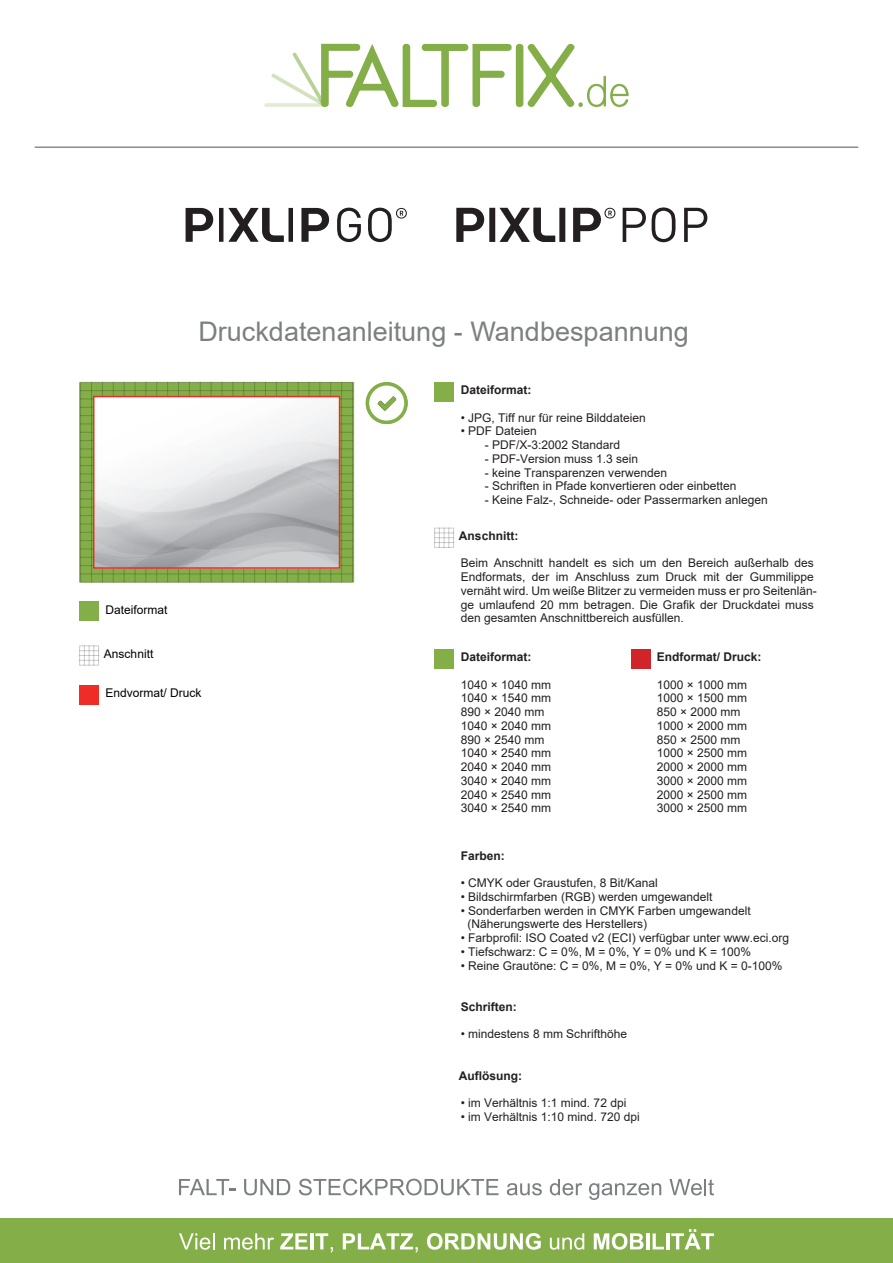
<style>
.page{position:relative;width:893px;height:1263px;background:#fff}
.page>*{position:absolute;margin:0;border:0;box-sizing:border-box;transform-origin:0 0}
.t1{font:27px "Arial";color:#7c7f80}
.t2{font:12px/13.8px "Arial";color:#231f20}
.t3{font:700 12px "Arial";color:#231f20}
.t4{font:12px "Arial";color:#000003}
</style>
<div class="page">
<div style="left:516px;top:44px;width:7px;height:63px;background:#84af48;border:3px solid #84af48;border-radius:2px"></div>
<hr style="left:264px;top:103px;width:62px;height:4px;background:#84af48;border-radius:2px;opacity:.24">
<svg style="left:271px;top:44px;width:241px;height:63px"></svg>
<svg style="left:527px;top:44px;width:102px;height:63px"></svg>
<hr style="left:35px;top:146px;width:822px;height:2px;background:#8a8d8e">
<div style="left:0;top:1219px;width:893px;height:44px;background:#84af48"></div>
<svg style="left:179px;top:1233px;width:36px;height:17px"></svg>
<svg style="left:224px;top:1233px;width:50px;height:17px"></svg>
<svg style="left:280px;top:1233px;width:28px;height:16px"></svg>
<hr style="left:310px;top:1233px;width:3px;height:16px;background:#fff">
<svg style="left:315px;top:1233px;width:18px;height:19px"></svg>
<svg style="left:343px;top:1233px;width:75px;height:19px"></svg>
<svg style="left:427px;top:1233px;width:114px;height:17px"></svg>
<svg style="left:550px;top:1233px;width:34px;height:17px"></svg>
<svg style="left:594px;top:1233px;width:49px;height:17px"></svg>
<hr style="left:646px;top:1233px;width:3px;height:16px;background:#fff">
<svg style="left:653px;top:1233px;width:11px;height:16px"></svg>
<hr style="left:666px;top:1233px;width:3px;height:16px;background:#fff">
<svg style="left:671px;top:1229px;width:43px;height:20px"></svg>
<svg style="left:179px;top:1179px;width:56px;height:16px"></svg>
<svg style="left:244px;top:1179px;width:46px;height:16px"></svg>
<svg style="left:299px;top:1179px;width:199px;height:16px"></svg>
<svg style="left:507px;top:1183px;width:35px;height:12px"></svg>
<svg style="left:550px;top:1179px;width:32px;height:16px"></svg>
<svg style="left:589px;top:1183px;width:72px;height:17px"></svg>
<svg style="left:669px;top:1179px;width:45px;height:16px"></svg>
<hr style="left:219px;top:208px;width:4px;height:34px;background:#231f20">
<svg style="left:186px;top:208px;width:27px;height:34px"></svg>
<svg style="left:228px;top:208px;width:56px;height:34px"></svg>
<div style="left:288px;top:208px;width:5px;height:34px;background:#231f20"></div>
<svg style="left:301px;top:208px;width:28px;height:34px"></svg>
<svg style="left:337px;top:208px;width:24px;height:34px"></svg>
<svg style="left:368px;top:208px;width:39px;height:34px"></svg>
<div style="left:489px;top:208px;width:6px;height:34px;background:#231f20"></div>
<svg style="left:456px;top:208px;width:28px;height:34px"></svg>
<svg style="left:499px;top:208px;width:56px;height:34px"></svg>
<div style="left:559px;top:208px;width:6px;height:34px;background:#231f20"></div>
<svg style="left:573px;top:208px;width:42px;height:34px"></svg>
<svg style="left:623px;top:208px;width:23px;height:34px"></svg>
<svg style="left:652px;top:207px;width:23px;height:35px"></svg>
<svg style="left:684px;top:208px;width:23px;height:34px"></svg>
<svg style="left:366px;top:382px;width:42px;height:42px"></svg>
<svg style="left:378px;top:396px;width:18px;height:15px"></svg>
<svg style="left:79px;top:382px;width:275px;height:200px;background:#82a946"></svg>
<hr style="left:81px;top:390px;width:271px;height:1px;background:#6c903b">
<hr style="left:81px;top:399px;width:271px;height:1px;background:#789f41">
<hr style="left:81px;top:407px;width:271px;height:1px;background:#6f933c">
<hr style="left:81px;top:415px;width:271px;height:1px;background:#6c903b">
<hr style="left:81px;top:424px;width:271px;height:1px;background:#789f41">
<hr style="left:81px;top:432px;width:271px;height:1px;background:#6f933c">
<hr style="left:81px;top:440px;width:271px;height:1px;background:#6c903b">
<hr style="left:81px;top:449px;width:271px;height:1px;background:#789f41">
<hr style="left:81px;top:457px;width:271px;height:1px;background:#6f933c">
<hr style="left:81px;top:465px;width:271px;height:1px;background:#6c903b">
<hr style="left:81px;top:474px;width:271px;height:1px;background:#789f41">
<hr style="left:81px;top:482px;width:271px;height:1px;background:#6f933c">
<hr style="left:81px;top:490px;width:271px;height:1px;background:#6c903b">
<hr style="left:81px;top:499px;width:271px;height:1px;background:#789f41">
<hr style="left:81px;top:507px;width:271px;height:1px;background:#6f933c">
<hr style="left:81px;top:515px;width:271px;height:1px;background:#6c903b">
<hr style="left:81px;top:524px;width:271px;height:1px;background:#789f41">
<hr style="left:81px;top:532px;width:271px;height:1px;background:#6f943d">
<hr style="left:81px;top:540px;width:271px;height:1px;background:#6c903b">
<hr style="left:81px;top:549px;width:271px;height:1px;background:#789f41">
<hr style="left:81px;top:557px;width:271px;height:1px;background:#6f943d">
<hr style="left:81px;top:565px;width:271px;height:1px;background:#6c903b">
<hr style="left:81px;top:573px;width:271px;height:1px;background:#759b40">
<hr style="left:91px;top:382px;width:1px;height:200px;background:#000001;opacity:.2">
<hr style="left:102px;top:382px;width:1px;height:200px;background:#000001;opacity:.2">
<hr style="left:113px;top:382px;width:1px;height:200px;background:#000001;opacity:.2">
<hr style="left:124px;top:382px;width:1px;height:200px;background:#000001;opacity:.2">
<hr style="left:135px;top:382px;width:1px;height:200px;background:#000001;opacity:.2">
<hr style="left:146px;top:382px;width:1px;height:200px;background:#000001;opacity:.2">
<hr style="left:156px;top:382px;width:1px;height:200px;background:#000001;opacity:.2">
<hr style="left:167px;top:382px;width:1px;height:200px;background:#000001;opacity:.2">
<hr style="left:178px;top:382px;width:1px;height:200px;background:#000001;opacity:.2">
<hr style="left:189px;top:382px;width:1px;height:200px;background:#000001;opacity:.2">
<hr style="left:200px;top:382px;width:1px;height:200px;background:#000001;opacity:.2">
<hr style="left:211px;top:382px;width:1px;height:200px;background:#000001;opacity:.2">
<hr style="left:222px;top:382px;width:1px;height:200px;background:#000001;opacity:.2">
<hr style="left:232px;top:382px;width:1px;height:200px;background:#000001;opacity:.2">
<hr style="left:243px;top:382px;width:1px;height:200px;background:#000001;opacity:.2">
<hr style="left:254px;top:382px;width:1px;height:200px;background:#000001;opacity:.2">
<hr style="left:265px;top:382px;width:1px;height:200px;background:#000001;opacity:.2">
<hr style="left:276px;top:382px;width:1px;height:200px;background:#000001;opacity:.2">
<hr style="left:287px;top:382px;width:1px;height:200px;background:#000001;opacity:.2">
<hr style="left:298px;top:382px;width:1px;height:200px;background:#000001;opacity:.2">
<hr style="left:309px;top:382px;width:1px;height:200px;background:#000001;opacity:.2">
<hr style="left:319px;top:382px;width:1px;height:200px;background:#000001;opacity:.2">
<hr style="left:330px;top:382px;width:1px;height:200px;background:#000001;opacity:.2">
<hr style="left:341px;top:382px;width:1px;height:200px;background:#000001;opacity:.2">
<img style="left:96px;top:399px;width:241px;height:167px">
<div style="left:93px;top:396px;width:247px;height:173px;border:2px solid #ee2d28"></div>
<div style="left:79px;top:685px;width:20px;height:19px;background:#ee2d28"></div>
<div style="left:79px;top:601px;width:20px;height:20px;background:#84af48"></div>
<svg style="left:80px;top:646px;width:19px;height:19px"></svg>
<div style="left:434px;top:382px;width:20px;height:20px;background:#84af48"></div>
<div style="left:631px;top:649px;width:19px;height:20px;background:#d1232a"></div>
<div style="left:434px;top:649px;width:20px;height:20px;background:#84af48"></div>
<svg style="left:435px;top:528px;width:19px;height:19px"></svg>
<h1 class="t1" style="left:198px;top:322px;width:492px">Druckdatenanleitung - Wandbespannung</h1>
<p class="t4" style="left:106px;top:605px;width:64px">Dateiformat</p>
<p class="t4" style="left:104px;top:649px;width:51px">Anschnitt</p>
<p class="t4" style="left:106px;top:688px;width:98px">Endvormat/ Druck</p>
<p class="t3" style="left:461px;top:385px;width:72px">Dateiformat:</p>
<p class="t2" style="left:461px;top:412px;width:187px">• JPG, Tiff nur für reine Bilddateien</p>
<p class="t2" style="left:461px;top:425px;width:78px">• PDF Dateien</p>
<p class="t2" style="left:485px;top:439px;width:137px">- PDF/X-3:2002 Standard</p>
<p class="t2" style="left:485px;top:453px;width:155px">- PDF-Version muss 1.3 sein</p>
<p class="t2" style="left:485px;top:467px;width:184px">- keine Transparenzen verwenden</p>
<p class="t2" style="left:485px;top:480px;width:253px">- Schriften in Pfade konvertieren oder einbetten</p>
<p class="t2" style="left:485px;top:494px;width:285px">- Keine Falz-, Schneide- oder Passermarken anlegen</p>
<p class="t3" style="left:459px;top:531px;width:61px">Anschnitt:</p>
<p class="t2" style="left:461px;top:557px;width:358px">Beim Anschnitt handelt es sich um den Bereich außerhalb des Endformats, der im Anschluss zum Druck mit der Gummilippe vernäht wird. Um weiße Blitzer zu vermeiden muss er pro Seitenlän&shy;ge umlaufend 20 mm betragen. Die Grafik der Druckdatei muss den gesamten Anschnittbereich ausfüllen.</p>
<p class="t3" style="left:461px;top:652px;width:72px">Dateiformat:</p>
<p class="t2" style="left:461px;top:679px;width:92px">1040 × 1040 mm<br>1040 × 1540 mm<br>890 × 2040 mm<br>1040 × 2040 mm<br>890 × 2540 mm<br>1040 × 2540 mm<br>2040 × 2040 mm<br>3040 × 2040 mm<br>2040 × 2540 mm<br>3040 × 2540 mm</p>
<p class="t3" style="left:657px;top:652px;width:106px">Endformat/ Druck:</p>
<p class="t2" style="left:657px;top:679px;width:92px">1000 × 1000 mm<br>1000 × 1500 mm<br>850 × 2000 mm<br>1000 × 2000 mm<br>850 × 2500 mm<br>1000 × 2500 mm<br>2000 × 2000 mm<br>3000 × 2000 mm<br>2000 × 2500 mm<br>3000 × 2500 mm</p>
<p class="t3" style="left:461px;top:851px;width:46px">Farben:</p>
<p class="t2" style="left:461px;top:877px;width:199px">• CMYK oder Graustufen, 8 Bit/Kanal</p>
<p class="t2" style="left:461px;top:891px;width:253px">• Bildschirmfarben (RGB) werden umgewandelt</p>
<p class="t2" style="left:467px;top:904px;width:285px;text-indent:-7px">• Sonderfarben werden in CMYK Farben umgewandelt (Näherungswerte des Herstellers)</p>
<p class="t2" style="left:461px;top:932px;width:330px">• Farbprofil: ISO Coated v2 (ECI) verfügbar unter www.eci.org</p>
<p class="t2" style="left:461px;top:946px;width:292px">• Tiefschwarz: C = 0%, M = 0%, Y = 0% und K = 100%</p>
<p class="t2" style="left:461px;top:960px;width:323px">• Reine Grautöne: C = 0%, M = 0%, Y = 0% und K = 0-100%</p>
<p class="t3" style="left:461px;top:1002px;width:58px">Schriften:</p>
<p class="t2" style="left:461px;top:1028px;width:168px">• mindestens 8 mm Schrifthöhe</p>
<p class="t3" style="left:459px;top:1071px;width:65px">Auflösung:</p>
<p class="t2" style="left:461px;top:1097px;width:167px">• im Verhältnis 1:1 mind. 72 dpi</p>
<p class="t2" style="left:461px;top:1111px;width:181px">• im Verhältnis 1:10 mind. 720 dpi</p>
</div>
